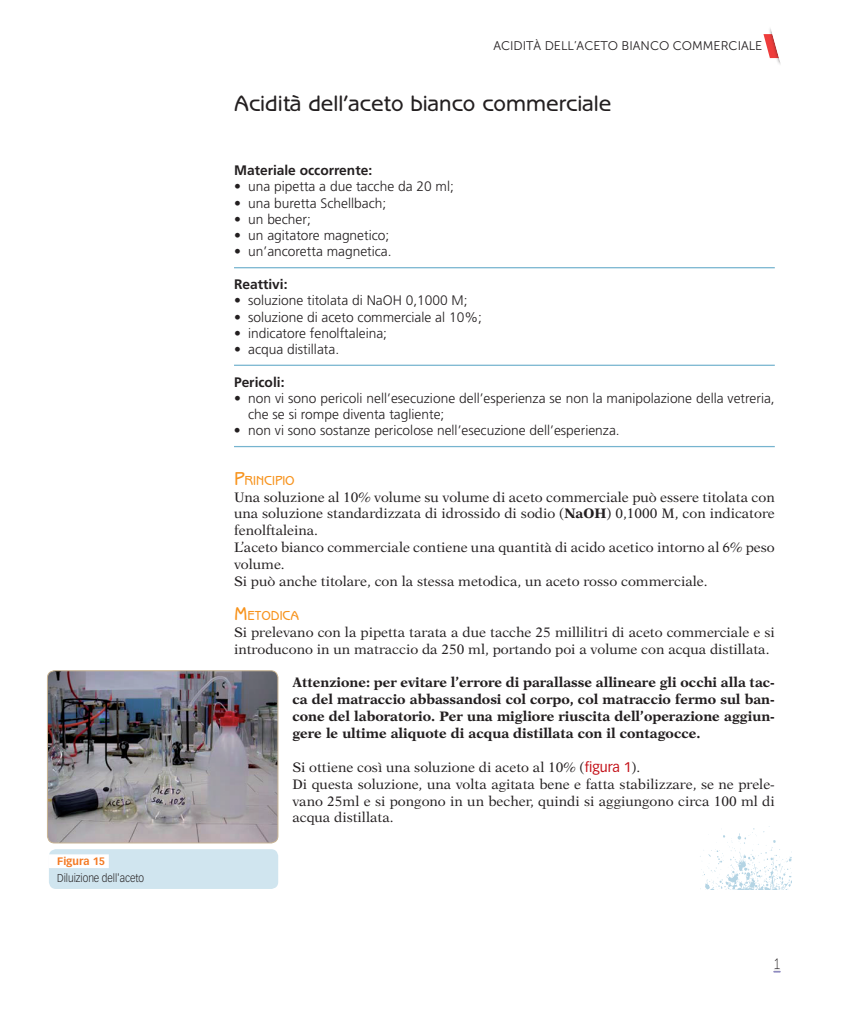
<style>
.page{position:relative;width:844px;height:1014px;background:#fff}
.page>*{position:absolute;margin:0;border:0;box-sizing:border-box;transform-origin:0 0}
.t1{font:500 22.5px "Benguiat Gothic Std";color:#231f20}
.t2{font:15px "Museo Sans 100";color:#231f20;scale:.9 1}
.t3{font:13.75px/16.9px "New Aster LT Std";color:#231f20}
.t4{font:300 13.75px/16.2px "Frutiger";color:#231f20}
.t5{font:700 13.75px/16.9px "New Aster LT Std";color:#231f20;text-align:justify}
.t6{font:700 13.75px "Frutiger";color:#231f20}
.t7{font:500 13.12px "Benguiat Gothic Std";color:#f7931d}
.t8{font:12.5px "Museo Sans 300";color:#231f20}
.t9{font:300 11.25px "Vectora LT Std";letter-spacing:-.005em;color:#231f20;scale:.9 1}
.t10{font:700 10.62px "Vectora LT Std";color:#f47921}
.s1{font-size:18.75px}
.s2{font-weight:700}
.s3{font-family:"Vectora LT Std";color:#c4121a}
</style>
<div class="page">
<svg style="left:773px;top:969px;width:7px;height:3px"></svg>
<svg style="left:763px;top:28px;width:18px;height:36px"></svg>
<img style="left:700px;top:826px;width:91px;height:63px">
<hr style="left:234px;top:267px;width:540px;height:1px;background:#76b4cf">
<hr style="left:234px;top:364px;width:540px;height:2px;background:#76b4cf">
<hr style="left:234px;top:446px;width:540px;height:1px;background:#76b4cf">
<img style="left:48px;top:671px;width:230px;height:171px">
<div style="left:47px;top:670px;width:231px;height:173px;border:1px solid #c8b493;border-radius:7px"></div>
<div style="left:49px;top:849px;width:229px;height:39px;background:#d0e5ef;border-radius:7px"></div>
<div style="left:48px;top:854px;width:61px;height:14px;background:#fff"></div>
<p class="t10" style="left:57px;top:854px;width:49px">Figura 15</p>
<p class="t9" style="left:57px;top:871px;width:98px">Diluizione dell'aceto</p>
<p class="t8" style="left:493px;top:39px;width:270px">ACIDITÀ DELL’ACETO BIANCO COMMERCIALE</p>
<h1 class="t1" style="left:234px;top:90px;width:378px">Acidità dell’aceto bianco commerciale</h1>
<p class="t6" style="left:234px;top:162px;width:140px">Materiale occorrente:</p>
<p class="t4" style="left:234px;top:178px;width:221px">• una pipetta a due tacche da 20 ml;</p>
<p class="t4" style="left:234px;top:195px;width:154px">• una buretta Schellbach;</p>
<p class="t4" style="left:234px;top:211px;width:78px">• un becher;</p>
<p class="t4" style="left:234px;top:227px;width:157px">• un agitatore magnetico;</p>
<p class="t4" style="left:234px;top:243px;width:159px">• un’ancoretta magnetica.</p>
<p class="t6" style="left:234px;top:276px;width:55px">Reattivi:</p>
<p class="t4" style="left:234px;top:292px;width:235px">• soluzione titolata di NaOH 0,1000 M;</p>
<p class="t4" style="left:234px;top:308px;width:249px">• soluzione di aceto commerciale al 10%;</p>
<p class="t4" style="left:234px;top:325px;width:154px">• indicatore fenolftaleina;</p>
<p class="t4" style="left:234px;top:341px;width:107px">• acqua distillata.</p>
<p class="t6" style="left:234px;top:373px;width:52px">Pericoli:</p>
<p class="t4" style="left:248px;top:390px;width:528px;text-indent:-14px">• non vi sono pericoli nell’esecuzione dell’esperienza se non la manipolazione della vetreria, che se si rompe diventa tagliente;</p>
<p class="t4" style="left:234px;top:422px;width:387px">• non vi sono sostanze pericolose nell’esecuzione dell’esperienza.</p>
<p class="t7" style="left:234px;top:472px;width:62px"><span class="s1">P</span>RINCIPIO</p>
<p class="t3" style="left:234px;top:488px;width:542px">Una soluzione al 10% volume su volume di aceto commerciale può essere titolata con una soluzione standardizzata di idrossido di sodio (<span class="s2">NaOH</span>) 0,1000 M, con indicatore fenolftaleina.<br>L’aceto bianco commerciale contiene una quantità di acido acetico intorno al 6% peso volume.<br>Si può anche titolare, con la stessa metodica, un aceto rosso commerciale.</p>
<p class="t7" style="left:234px;top:607px;width:67px"><span class="s1">M</span>ETODICA</p>
<p class="t3" style="left:234px;top:623px;width:542px">Si prelevano con la pipetta tarata a due tacche 25 millilitri di aceto commerciale e si introducono in un matraccio da 250 ml, portando poi a volume con acqua distillata.</p>
<p class="t5" style="left:292px;top:674px;width:484px">Attenzione: per evitare l’errore di parallasse allineare gli occhi alla tac&shy;ca del matraccio abbassandosi col corpo, col matraccio fermo sul ban&shy;cone del laboratorio. Per una migliore riuscita dell’operazione aggiun&shy;gere le ultime aliquote di acqua distillata con il contagocce.</p>
<p class="t3" style="left:292px;top:758px;width:484px">Si ottiene così una soluzione di aceto al 10% (<span class="s3">figura 1</span>).<br>Di questa soluzione, una volta agitata bene e fatta stabilizzare, se ne prele&shy;vano 25ml e si pongono in un becher, quindi si aggiungono circa 100 ml di acqua distillata.</p>
<p class="t2" style="left:774px;top:955px;width:8px">1</p>
</div>
